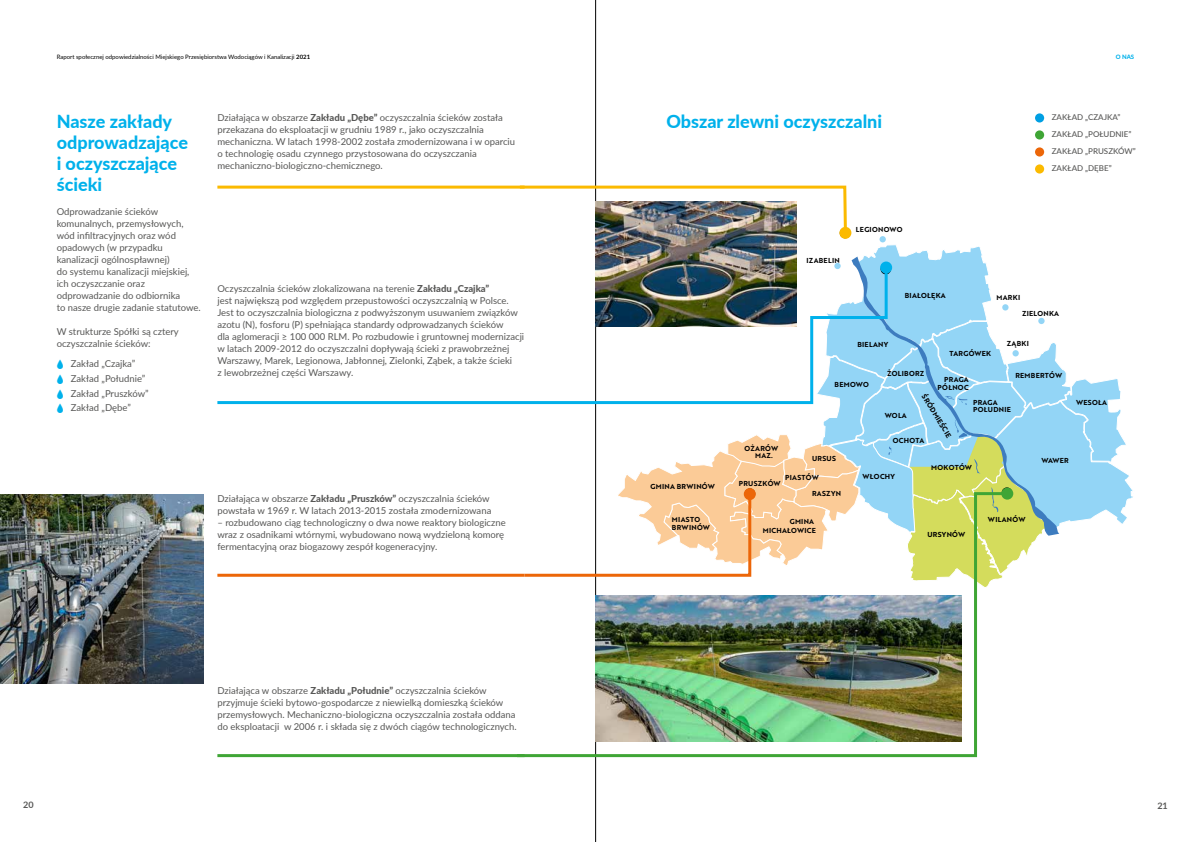
<style>
.page{position:relative;width:1191px;height:842px;background:#fff}
.page>*{position:absolute;margin:0;border:0;box-sizing:border-box;transform-origin:0 0}
.t1{font:800 18px/21px "Lato";color:#00b1eb}
.t2{font:9.5px/12px "Lato";color:#575756}
.t3{font:700 9px "Lato";color:#575756}
.t4{font:500 8px/16.9px "Lato";color:#575756}
.t5{font:7px/8.4px "Brother 1816 Bold";letter-spacing:.04em;color:#000}
.t6{font:6px "Lato";color:#000}
.t7{font:800 6px "Lato";color:#00b1eb}
.s1{font-weight:700}
.s2{font-family:"r 3 decals";color:#00b1eb}
.s3{font-weight:800}
</style>
<div class="page">
<hr style="left:595px;top:0;width:1px;height:842px;background:#000">
<div style="left:879px;top:236px;width:7px;height:6px;background:#93d5f6;border-radius:50%"></div>
<div style="left:1035px;top:113px;width:9px;height:10px;background:#009fe3;border-radius:50%"></div>
<div style="left:1035px;top:130px;width:9px;height:10px;background:#3fa535;border-radius:50%"></div>
<div style="left:1035px;top:147px;width:9px;height:10px;background:#ec6608;border-radius:50%"></div>
<div style="left:1035px;top:164px;width:9px;height:10px;background:#fbba00;border-radius:50%"></div>
<hr style="left:217px;top:186px;width:307px;height:3px;background:#fbba00">
<hr style="left:217px;top:574px;width:307px;height:3px;background:#ec6608">
<svg style="left:517px;top:184px;width:331px;height:47px"></svg>
<div style="left:839px;top:227px;width:12px;height:12px;background:#fbba00;border-radius:50%"></div>
<svg style="left:595px;top:245px;width:538px;height:318px"></svg>
<svg style="left:744px;top:488px;width:12px;height:12px"></svg>
<svg style="left:514px;top:491px;width:496px;height:268px"></svg>
<div style="left:1001px;top:488px;width:12px;height:12px;background:#3fa535;border-radius:50%"></div>
<img style="left:595px;top:201px;width:202px;height:63px">
<img style="left:595px;top:595px;width:366px;height:146px">
<img style="left:0;top:495px;width:203px;height:188px">
<svg style="left:217px;top:264px;width:672px;height:142px"></svg>
<div style="left:880px;top:261px;width:12px;height:12px;background:#00b1eb;border-radius:50%"></div>
<hr style="left:217px;top:754px;width:307px;height:3px;background:#3fa535">
<p class="t6" style="left:57px;top:53px;width:255px">Raport społecznej odpowiedzialności Miejskiego Przesiębiorstwa Wodociągów i Kanalizacji <span class="s1">2021</span></p>
<p class="t7" style="left:1115px;top:52px;width:20px">O NAS</p>
<h1 class="t1" style="left:57px;top:110px;width:133px">Nasze zakłady odprowadzające i oczyszczające ścieki</h1>
<p class="t2" style="left:57px;top:205px;width:146px">Odprowadzanie ścieków komunalnych, przemysłowych, wód infiltracyjnych oraz wód opadowych (w przypadku kanalizacji ogólnospławnej)<br>do systemu kanalizacji miejskiej, ich oczyszczanie oraz odprowadzanie do odbiornika<br>to nasze drugie zadanie statutowe.</p>
<p class="t2" style="left:57px;top:325px;width:124px">W strukturze Spółki są cztery oczyszczalnie ścieków:</p>
<p class="t2" style="left:57px;top:356px;width:93px;line-height:14.8px"><span class="s2">E</span> Zakład „Czajka”<br><span class="s2">E</span> Zakład „Południe”<br><span class="s2">E</span> Zakład „Pruszków”<br><span class="s2">E</span> Zakład „Dębe”</p>
<p class="t2" style="left:217px;top:111px;width:299px">Działająca w obszarze <span class="s3">Zakładu „Dębe”</span> oczyszczalnia ścieków została przekazana do eksploatacji w grudniu 1989 r., jako oczyszczalnia mechaniczna. W latach 1998-2002 została zmodernizowana i w oparciu o technologię osadu czynnego przystosowana do oczyszczania mechaniczno-biologiczno-chemicznego.</p>
<p class="t2" style="left:217px;top:282px;width:308px">Oczyszczalnia ścieków zlokalizowana na terenie <span class="s3">Zakładu „Czajka”<br></span>jest największą pod względem przepustowości oczyszczalnią w Polsce.<br>Jest to oczyszczalnia biologiczna z podwyższonym usuwaniem związków azotu (N), fosforu (P) spełniająca standardy odprowadzanych ścieków<br>dla aglomeracji ≥ 100 000 RLM. Po rozbudowie i gruntownej modernizacji w latach 2009-2012 do oczyszczalni dopływają ścieki z prawobrzeżnej Warszawy, Marek, Legionowa, Jabłonnej, Zielonki, Ząbek, a także ścieki<br>z lewobrzeżnej części Warszawy.</p>
<p class="t2" style="left:217px;top:492px;width:275px">Działająca w obszarze <span class="s3">Zakładu „Pruszków”</span> oczyszczalnia ścieków powstała w 1969 r. W latach 2013-2015 została zmodernizowana</p>
<p class="t2" style="left:217px;top:516px;width:290px">– rozbudowano ciąg technologiczny o dwa nowe reaktory biologiczne wraz z osadnikami wtórnymi, wybudowano nową wydzieloną komorę fermentacyjną oraz biogazowy zespół kogeneracyjny.</p>
<p class="t2" style="left:217px;top:684px;width:301px">Działająca w obszarze <span class="s3">Zakładu „Południe”</span> oczyszczalnia ścieków przyjmuje ścieki bytowo-gospodarcze z niewielką domieszką ścieków przemysłowych. Mechaniczno-biologiczna oczyszczalnia została oddana do eksploatacji w 2006 r. i składa się z dwóch ciągów technologicznych.</p>
<h1 class="t1" style="left:666px;top:110px;width:217px">Obszar zlewni oczyszczalni</h1>
<p class="t5" style="left:806px;top:256px;width:35px">IZABELIN</p>
<p class="t5" style="left:856px;top:225px;width:48px">LEGIONOWO</p>
<p class="t5" style="left:904px;top:291px;width:42px">BIAŁOŁĘKA</p>
<p class="t4" style="left:1051px;top:108px;width:85px">ZAKŁAD „CZAJKA”<br>ZAKŁAD „POŁUDNIE”<br>ZAKŁAD „PRUSZKÓW”<br>ZAKŁAD „DĘBE”</p>
<p class="t5" style="left:996px;top:293px;width:25px">MARKI</p>
<p class="t5" style="left:1022px;top:309px;width:39px">ZIELONKA</p>
<p class="t5" style="left:650px;top:482px;width:66px">GMINA BRWINÓW</p>
<p class="t5" style="left:672px;top:515px;width:40px">MIASTO<br>BRWINÓW</p>
<p class="t5" style="left:857px;top:340px;width:32px">BIELANY</p>
<p class="t5" style="left:834px;top:380px;width:36px">BEMOWO</p>
<p class="t5" style="left:887px;top:369px;width:39px">ŻOLIBORZ</p>
<p class="t5" style="left:949px;top:349px;width:43px">TARGÓWEK</p>
<p class="t5" style="left:937px;top:375px;width:33px;text-align:right">PRAGA<br>PÓŁNOC</p>
<p class="t5" style="left:1006px;top:339px;width:24px">ZĄBKI</p>
<p class="t5" style="left:1015px;top:371px;width:48px">REMBERTÓW</p>
<p class="t5" style="left:755px;top:445px;width:25px;line-height:7px;text-indent:-11px">OŻARÓW<br>MAZ.</p>
<p class="t5" style="left:812px;top:454px;width:25px">URSUS</p>
<p class="t5" style="left:812px;top:489px;width:30px">RASZYN</p>
<p class="t5" style="left:785px;top:473px;width:35px">PIASTÓW</p>
<p class="t5" style="left:739px;top:479px;width:43px">PRUSZKÓW</p>
<p class="t5" style="left:927px;top:393px;width:51px;rotate:58deg">ŚRÓDMIEŚCIE</p>
<p class="t5" style="left:1076px;top:398px;width:32px">WESOŁA</p>
<p class="t5" style="left:973px;top:399px;width:39px;line-height:7px">PRAGA<br>POŁUDNIE</p>
<p class="t5" style="left:884px;top:411px;width:24px">WOLA</p>
<p class="t5" style="left:892px;top:436px;width:33px">OCHOTA</p>
<p class="t5" style="left:862px;top:472px;width:34px">WŁOCHY</p>
<p class="t5" style="left:931px;top:463px;width:42px">MOKOTÓW</p>
<p class="t5" style="left:1041px;top:456px;width:29px">WAWER</p>
<p class="t5" style="left:763px;top:517px;width:55px;text-align:right">GMINA<br>MICHAŁOWICE</p>
<p class="t5" style="left:927px;top:530px;width:39px">URSYNÓW</p>
<p class="t5" style="left:988px;top:515px;width:39px">WILANÓW</p>
<p class="t3" style="left:23px;top:798px;width:12px">20</p>
<p class="t3" style="left:1157px;top:799px;width:12px">21</p>
</div>
